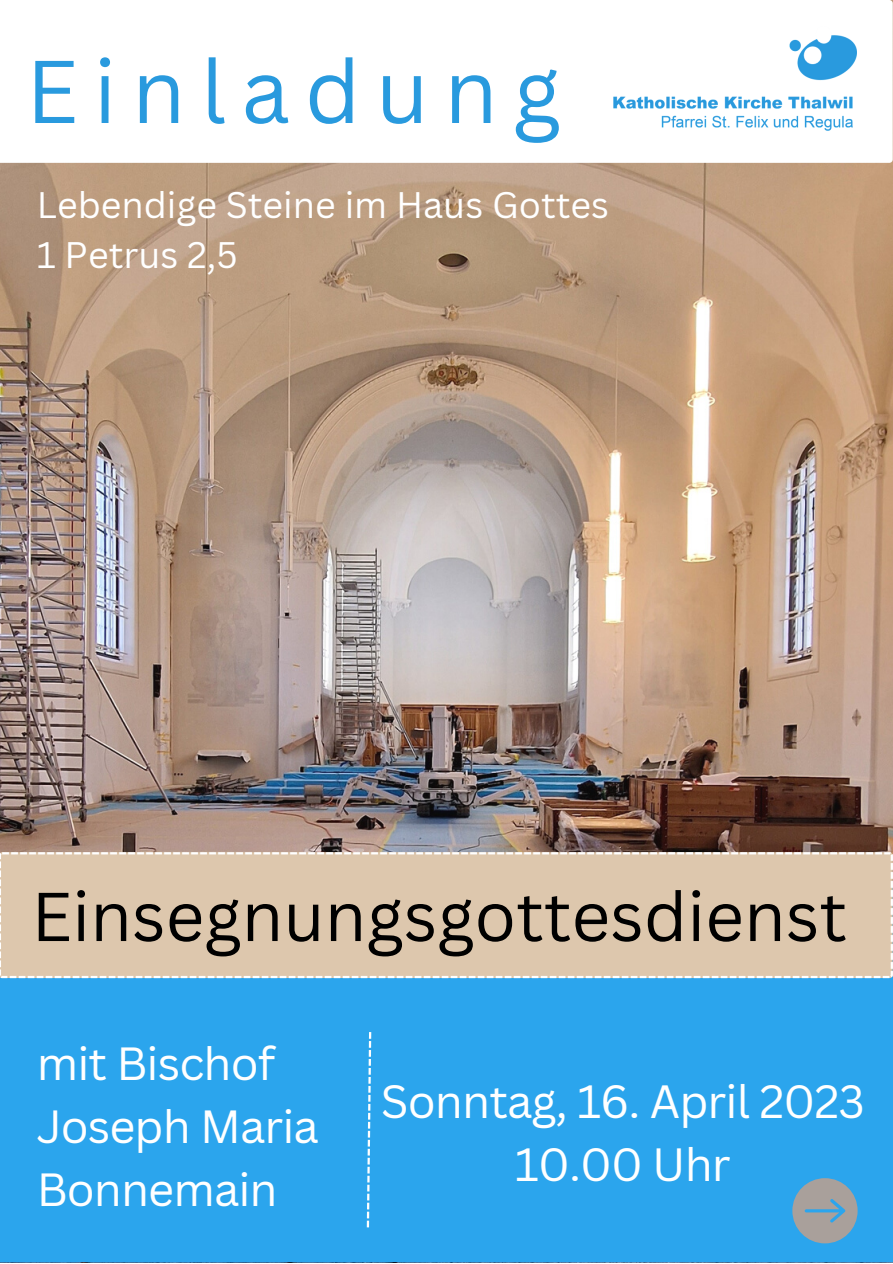
<style>
.page{position:relative;width:893px;height:1264px;background:#fff}
.page>*{position:absolute;margin:0;border:0;box-sizing:border-box;transform-origin:0 0}
.t1{font:86.85px "Canva Sans";letter-spacing:.175em;color:#299ade}
.t2{font:67.5px "Canva Sans";color:#000}
.t3{font:45.45px/63px "Canva Sans";letter-spacing:-.02em;color:#fff;text-align:center}
.t4{font:45.3px/63px "Canva Sans";letter-spacing:-.02em;color:#fff}
.t5{font:36px/49.5px "Canva Sans";color:#fff}
</style>
<div class="page">
<img style="left:0;top:163px;width:892px;height:1099px">
<svg style="left:0;top:0;width:892px;height:163px"></svg>
<div style="left:0;top:885px;width:892px;height:376px;background:#2ba5ed"></div>
<img style="left:598px;top:26px;width:258px;height:111px">
<svg style="left:367px;top:1032px;width:4px;height:195px"></svg>
<svg style="left:792px;top:1178px;width:65px;height:65px"></svg>
<div style="left:0;top:852px;width:892px;height:126px;background:#ddc7ad"></div>
<h1 class="t1" style="left:26px;top:30px;width:536px">Einladung</h1>
<p class="t5" style="left:37px;top:179px;width:574px">Lebendige Steine im Haus Gottes<br>1 Petrus 2,5</p>
<h2 class="t2" style="left:31px;top:868px;width:817px">Einsegnungsgottesdienst</h2>
<p class="t4" style="left:37px;top:1030px;width:283px">mit Bischof<br>Joseph Maria<br>Bonnemain</p>
<p class="t3" style="left:381px;top:1068px;width:485px">Sonntag, 16. April 2023<br>10.00 Uhr</p>
</div>
